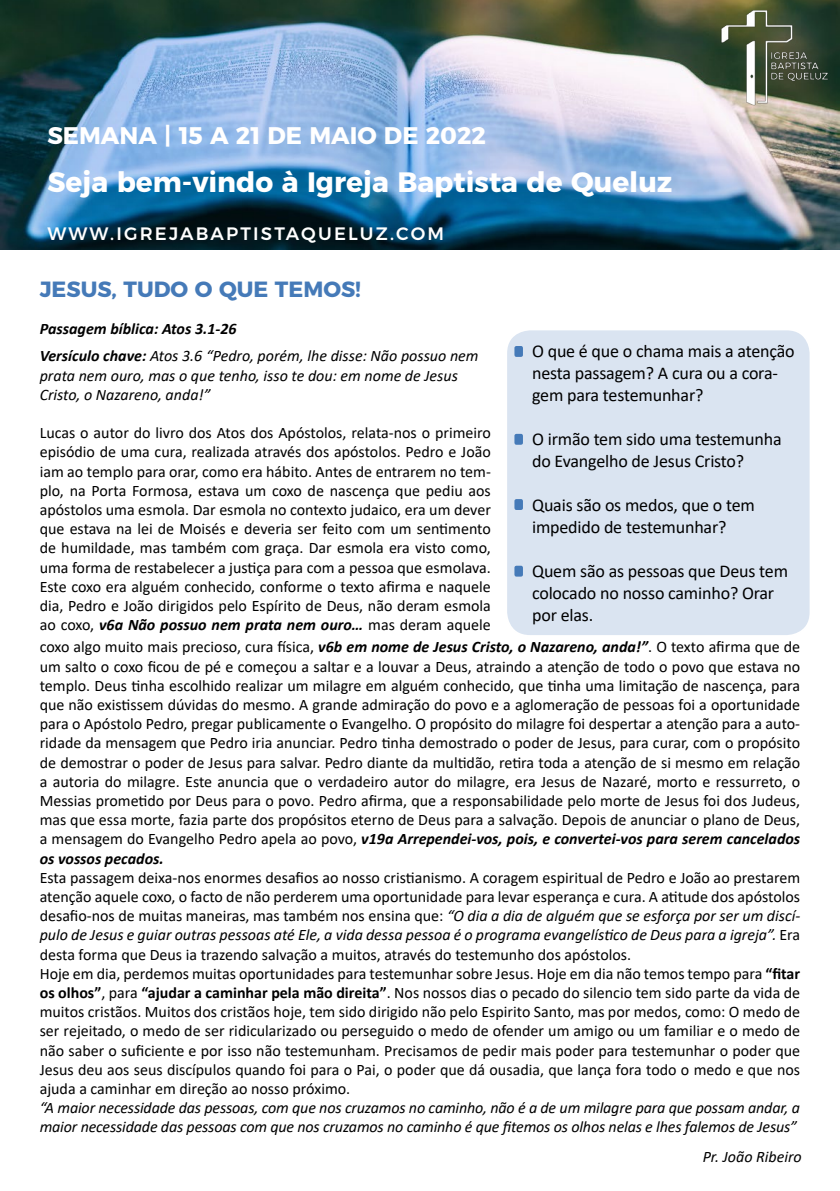
<style>
.page{position:relative;width:840px;height:1191px;background:#fff}
.page>*{position:absolute;margin:0;border:0;box-sizing:border-box;transform-origin:0 0}
.t1{font:700 28px "Montserrat";color:#fff}
.t2{font:700 24px "Montserrat";color:#fff}
.t3{font:700 22px "Montserrat";color:#457ab8}
.t4{font:18px/22px "Calibri";letter-spacing:-.01em;color:#000}
.t5{font:500 18px "Montserrat";letter-spacing:.12em;color:#fff}
.t6{font:16px/19.2px "Calibri";color:#000;text-align:justify}
.t7{font:italic 16px/19.2px "Calibri";letter-spacing:-.01em;color:#000}
.t8{font:italic 700 16px/27.2px "Calibri";color:#000}
.s1{font-weight:400}
.s2{font-weight:700;font-style:italic}
.s3{font-style:italic}
.s4{font-weight:700}
</style>
<div class="page">
<img style="left:0;top:0;width:839px;height:250px">
<div style="left:506px;top:329px;width:304px;height:307px;background:#dae4f1;border-radius:24px"></div>
<div style="left:505px;top:328px;width:306px;height:309px;border:2px solid #fff;border-radius:24px"></div>
<div style="left:514px;top:434px;width:8px;height:11px;background:#457ab8;border-radius:2px"></div>
<div style="left:514px;top:499px;width:8px;height:11px;background:#457ab8;border-radius:2px"></div>
<div style="left:514px;top:566px;width:8px;height:10px;background:#457ab8;border-radius:2px"></div>
<div style="left:514px;top:346px;width:8px;height:11px;background:#457ab8;border-radius:2px"></div>
<img style="left:714px;top:6px;width:125px;height:103px">
<h2 class="t2" style="left:47px;top:116px;width:440px">SEMANA | 15 A 21 DE MAIO DE 2022</h2>
<h1 class="t1" style="left:47px;top:159px;width:626px">SEJA BEM-VINDO À IGREJA BAPTISTA DE QUELUZ</h1>
<p class="t5" style="left:47px;top:219px;width:398px">WWW.IGREJABAPTISTAQUELUZ.COM</p>
<h3 class="t3" style="left:40px;top:271px;width:322px">JESUS, TUDO O QUE TEMOS!</h3>
<p class="t8" style="left:40px;top:315px;width:440px">Passagem bíblica: Atos 3.1-26<br>Versículo chave: <span class="s1">Atos 3.6 “Pedro, porém, lhe disse: Não possuo nem</span></p>
<p class="t7" style="left:40px;top:365px;width:419px">prata nem ouro, mas o que tenho, isso te dou: em nome de Jesus<br>Cristo, o Nazareno, anda!”</p>
<p class="t6" style="left:40px;top:423px;width:452px">Lucas o autor do livro dos Atos dos Apóstolos, relata-nos o primeiro episódio de uma cura, realizada através dos apóstolos. Pedro e João iam ao templo para orar, como era hábito. Antes de entrarem no tem&shy;plo, na Porta Formosa, estava um coxo de nascença que pediu aos apóstolos uma esmola. Dar esmola no contexto judaico, era um dever que estava na lei de Moisés e deveria ser feito com um sentimento de humildade, mas também com graça. Dar esmola era visto como, uma forma de restabelecer a justiça para com a pessoa que esmolava.<br>Este coxo era alguém conhecido, conforme o texto afirma e naquele dia, Pedro e João dirigidos pelo Espírito de Deus, não deram esmola ao coxo, <span class="s2">v6a Não possuo nem prata nem ouro…</span> mas deram aquele</p>
<p class="t6" style="left:40px;top:637px;width:761px">coxo algo muito mais precioso, cura física, <span class="s2">v6b em nome de Jesus Cristo, o Nazareno, anda!”</span>. O texto afirma que de um salto o coxo ficou de pé e começou a saltar e a louvar a Deus, atraindo a atenção de todo o povo que estava no templo. Deus tinha escolhido realizar um milagre em alguém conhecido, que tinha uma limitação de nascença, para que não existissem dúvidas do mesmo. A grande admiração do povo e a aglomeração de pessoas foi a oportunidade para o Apóstolo Pedro, pregar publicamente o Evangelho. O propósito do milagre foi despertar a atenção para a auto&shy;ridade da mensagem que Pedro iria anunciar. Pedro tinha demostrado o poder de Jesus, para curar, com o propósito de demostrar o poder de Jesus para salvar. Pedro diante da multidão, retira toda a atenção de si mesmo em relação a autoria do milagre. Este anuncia que o verdadeiro autor do milagre, era Jesus de Nazaré, morto e ressurreto, o Messias prometido por Deus para o povo. Pedro afirma, que a responsabilidade pelo morte de Jesus foi dos Judeus, mas que essa morte, fazia parte dos propósitos eterno de Deus para a salvação. Depois de anunciar o plano de Deus, a mensagem do Evangelho Pedro apela ao povo, <span class="s2">v19a Arrependei-vos, pois, e convertei-vos para serem cancelados os vossos pecados.</span></p>
<p class="t6" style="left:40px;top:867px;width:761px;text-align:left">Esta passagem deixa-nos enormes desafios ao nosso cristianismo. A coragem espiritual de Pedro e João ao prestarem atenção aquele coxo, o facto de não perderem uma oportunidade para levar esperança e cura. A atitude dos apóstolos desafio-nos de muitas maneiras, mas também nos ensina que: <span class="s3">“O dia a dia de alguém que se esforça por ser um discí&shy;pulo de Jesus e guiar outras pessoas até Ele, a vida dessa pessoa é o programa evangelístico de Deus para a igreja”.</span> Era desta forma que Deus ia trazendo salvação a muitos, através do testemunho dos apóstolos.<br>Hoje em dia, perdemos muitas oportunidades para testemunhar sobre Jesus. Hoje em dia não temos tempo para <span class="s4">“fitar os olhos”</span>, para <span class="s4">“ajudar a caminhar pela mão direita”</span>. Nos nossos dias o pecado do silencio tem sido parte da vida de muitos cristãos. Muitos dos cristãos hoje, tem sido dirigido não pelo Espirito Santo, mas por medos, como: O medo de ser rejeitado, o medo de ser ridicularizado ou perseguido o medo de ofender um amigo ou um familiar e o medo de não saber o suficiente e por isso não testemunham. Precisamos de pedir mais poder para testemunhar o poder que Jesus deu aos seus discípulos quando foi para o Pai, o poder que dá ousadia, que lança fora todo o medo e que nos ajuda a caminhar em direção ao nosso próximo.</p>
<p class="t7" style="left:40px;top:1097px;width:761px">“A maior necessidade das pessoas, com que nos cruzamos no caminho, não é a de um milagre para que possam andar, a maior necessidade das pessoas com que nos cruzamos no caminho é que fitemos os olhos nelas e lhes falemos de Jesus”</p>
<p class="t7" style="left:702px;top:1146px;width:101px">Pr. João Ribeiro</p>
<p class="t4" style="left:531px;top:339px;width:264px">O que é que o chama mais a atenção nesta passagem? A cura ou a cora&shy;gem para testemunhar?</p>
<p class="t4" style="left:531px;top:427px;width:251px">O irmão tem sido uma testemunha do Evangelho de Jesus Cristo?</p>
<p class="t4" style="left:531px;top:493px;width:224px">Quais são os medos, que o tem impedido de testemunhar?</p>
<p class="t4" style="left:531px;top:559px;width:257px">Quem são as pessoas que Deus tem colocado no nosso caminho? Orar por elas.</p>
</div>
